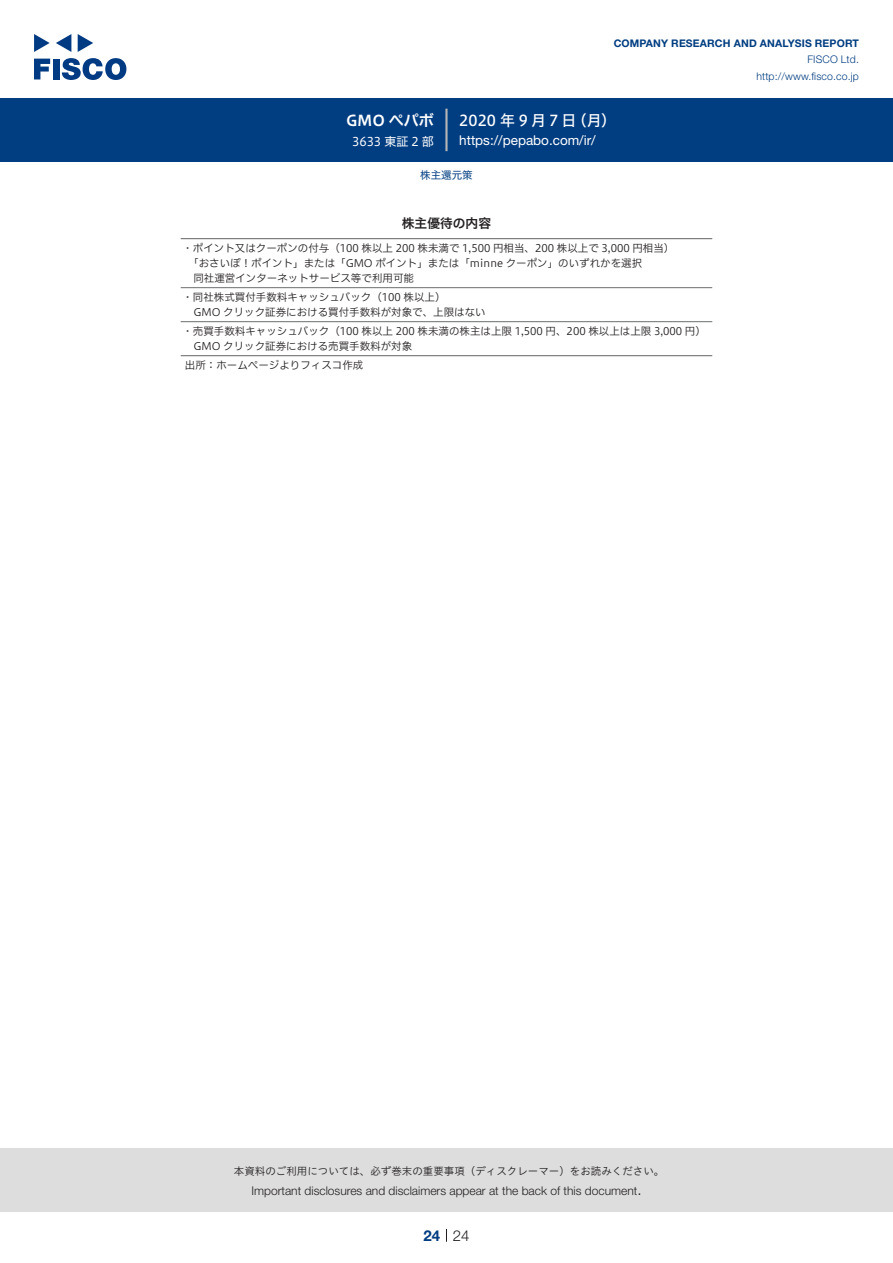
<style>
.page{position:relative;width:893px;height:1263px;background:#fff}
.page>*{position:absolute;margin:0;border:0;box-sizing:border-box;transform-origin:0 0}
.t1{font:15px "Hiragino UD Sans F Std N W5";letter-spacing:.205em;color:#fff}
.t2{font:15px "Hiragino UD Sans F Std N W6";color:#fff}
.t3{font:300 15px "Helvetica Neue LT Std";color:#231f20}
.t4{font:700 15px "Helvetica Neue LT Std";color:#003d81}
.t5{font:13.5px "Helvetica Neue LT Std";color:#fff}
.t6{font:12.75px "Hiragino UD Sans F Std N W6";color:#231f20}
.t7{font:300 12px "Helvetica Neue LT Std";color:#231f20}
.t8{font:12px "Hiragino UD Sans F Std N W4";color:#fff}
.t9{font:10.5px/15px "Hiragino UD Sans F Std N W3";color:#231f20}
.t10{font:10.5px "Hiragino UD Sans Std W3";color:#231f20}
.t11{font:700 10.5px "Helvetica Neue LT Std";letter-spacing:.015em;color:#003d81}
.t12{font:300 10.5px/16.5px "Helvetica Neue LT Std";letter-spacing:.015em;color:#003d81;text-align:right}
.t13{font:10.5px "Hiragino UD Sans F Std N W4";color:#003d81}
</style>
<div class="page">
<div style="left:0;top:1148px;width:893px;height:64px;background:#ddd"></div>
<svg style="left:34px;top:59px;width:16px;height:20px"></svg>
<div style="left:53px;top:59px;width:6px;height:20px;background:#003a83"></div>
<svg style="left:62px;top:58px;width:64px;height:22px"></svg>
<svg style="left:34px;top:34px;width:16px;height:18px"></svg>
<svg style="left:78px;top:34px;width:15px;height:18px"></svg>
<svg style="left:56px;top:34px;width:15px;height:18px"></svg>
<div style="left:0;top:98px;width:893px;height:64px;background:#003d81"></div>
<hr style="left:445px;top:109px;width:3px;height:42px;background:#b5b5b6">
<svg style="left:446px;top:1229px;width:1px;height:13px"></svg>
<hr style="left:181px;top:287px;width:531px;height:1px;background:#6c6d70">
<hr style="left:181px;top:321px;width:531px;height:1px;background:#6c6d70">
<hr style="left:181px;top:238px;width:531px;height:1px;background:#6c6d70">
<hr style="left:181px;top:355px;width:531px;height:1px;background:#6c6d70">
<h1 class="t2" style="left:346px;top:109px;width:89px">GMO ペパボ</h1>
<p class="t8" style="left:352px;top:132px;width:83px">3633 東証 2 部</p>
<p class="t11" style="left:614px;top:37px;width:247px">COMPANY RESEARCH AND ANALYSIS REPORT</p>
<p class="t12" style="left:756px;top:51px;width:104px">FISCO Ltd. http://www.fisco.co j p.</p>
<h1 class="t1" style="left:459px;top:109px;width:119px">2020年9月7日</h1>
<h1 class="t1" style="left:572px;top:109px;width:46px">（月(</h1>
<p class="t5" style="left:459px;top:132px;width:138px">https://pepabo.com /i r/</p>
<p class="t13" style="left:420px;top:167px;width:54px">株主還元策</p>
<p class="t6" style="left:402px;top:214px;width:91px">株主優待の内容</p>
<p class="t9" style="left:182px;top:240px;width:494px">・ポイント又はクーポンの付与（100 株以上 200 株未満で 1,500 円相当、200 株以上で 3,000 円相当(</p>
<p class="t9" style="left:188px;top:255px;width:455px">「おさいぽ！ポイント」または「GMO ポイント」または「minne クーポン」のいずれかを選択</p>
<p class="t9" style="left:193px;top:270px;width:222px">同社運営インターネットサービス等で利用可能</p>
<p class="t9" style="left:193px;top:289px;width:294px;text-indent:-11px">・同社株式買付手数料キャッシュバック（100 株以上(<br>GMO クリック証券における買付手数料が対象で、上限はない</p>
<p class="t9" style="left:193px;top:323px;width:514px;text-indent:-11px">・売買手数料キャッシュバック（100 株以上 200 株未満の株主は上限 1,500 円、200 株以上は上限 3,000 円(<br>GMO クリック証券における売買手数料が対象</p>
<p class="t9" style="left:185px;top:357px;width:180px">出所：ホームページよりフィスコ作成</p>
<p class="t10" style="left:234px;top:1163px;width:432px">本資料のご利用については、必ず巻末の重要事項（ディスクレーマー）をお読みください。</p>
<h1 class="t3" style="left:637px;top:1180px;width:6px">.</h1>
<p class="t7" style="left:251px;top:1183px;width:387px">Important disclosures and disclaimers appear at the back of this document</p>
<h1 class="t4" style="left:423px;top:1226px;width:18px">24</h1>
<h1 class="t3" style="left:453px;top:1226px;width:18px">24</h1>
</div>
